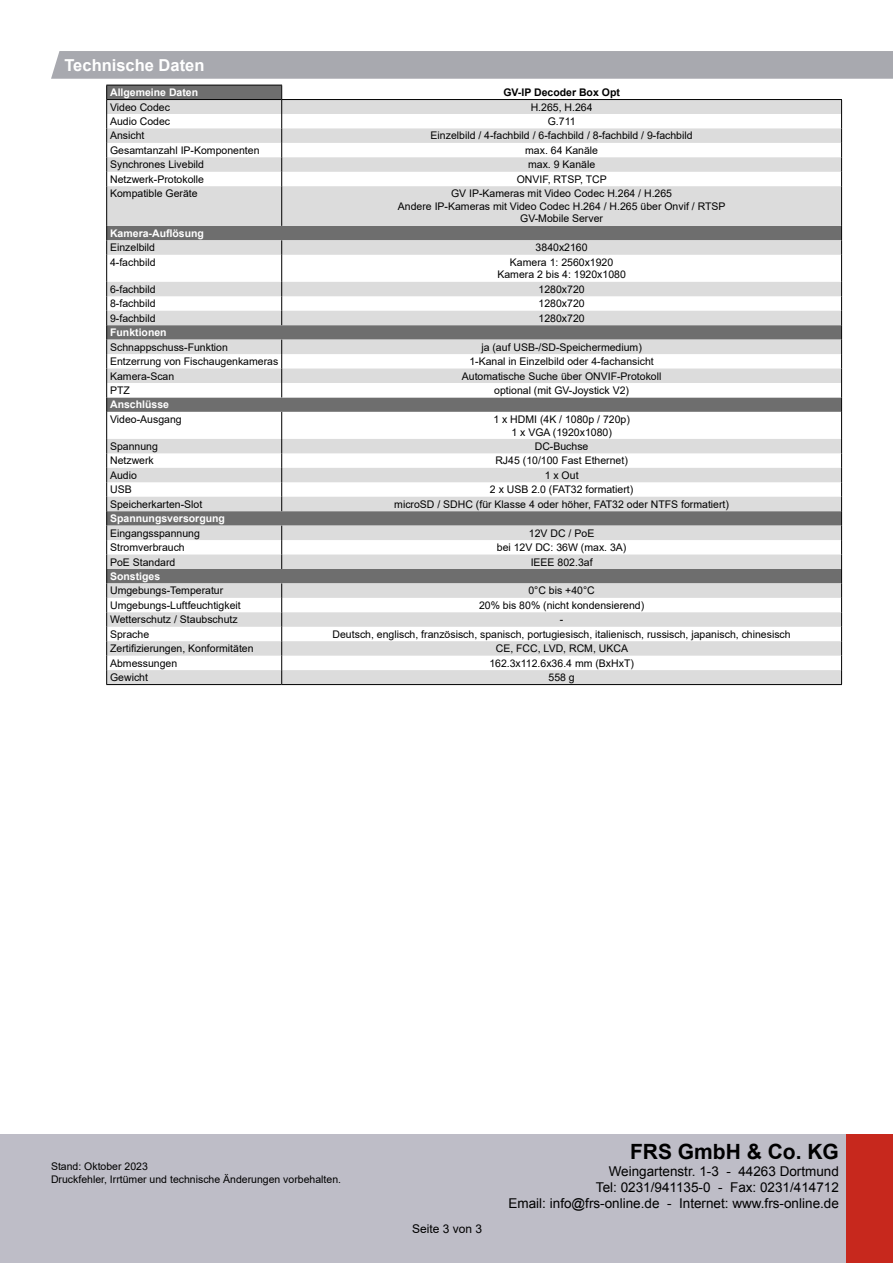
<style>
.page{position:relative;width:893px;height:1263px;background:#fff}
.page>*{position:absolute;margin:0;border:0;box-sizing:border-box;transform-origin:0 0}
.t1{font:700 21px "Arial";color:#000}
.t2{font:700 16.5px "Arial";color:#fff}
.t3{font:13.5px/16.2px "Arial";color:#000;text-align:right}
.t4{font:12px "Arial";color:#000}
.t5{font:10.5px/12.6px "Arial";color:#000;text-align:center}
.t6{font:700 10.5px "Arial";color:#fff}
.t7{font:700 10.5px "Arial";color:#000}
</style>
<div class="page">
<div style="left:51px;top:51px;width:842px;height:28px;background:#a8a9af"></div>
<div style="left:107px;top:85px;width:176px;height:14px;background:#6e6e6e"></div>
<svg style="left:107px;top:100px;width:734px;height:584px;fill:#dcdcdc"></svg>
<hr style="left:106px;top:85px;width:176px;height:1px;background:#000">
<hr style="left:106px;top:99px;width:176px;height:1px;background:#000">
<hr style="left:282px;top:99px;width:560px;height:1px;background:#000">
<svg style="left:106px;top:85px;width:1px;height:101px"></svg>
<svg style="left:281px;top:85px;width:1px;height:101px"></svg>
<svg style="left:841px;top:100px;width:1px;height:86px"></svg>
<hr style="left:106px;top:186px;width:1px;height:40px;background:#000">
<hr style="left:281px;top:186px;width:1px;height:40px;background:#000">
<hr style="left:841px;top:186px;width:1px;height:40px;background:#000">
<svg style="left:281px;top:240px;width:1px;height:85px"></svg>
<svg style="left:281px;top:340px;width:1px;height:57px"></svg>
<svg style="left:281px;top:412px;width:1px;height:99px"></svg>
<svg style="left:281px;top:526px;width:1px;height:43px"></svg>
<svg style="left:106px;top:226px;width:1px;height:458px"></svg>
<svg style="left:281px;top:583px;width:1px;height:101px"></svg>
<svg style="left:841px;top:226px;width:1px;height:458px"></svg>
<hr style="left:106px;top:684px;width:176px;height:1px;background:#000">
<hr style="left:282px;top:684px;width:560px;height:1px;background:#000">
<div style="left:0;top:1134px;width:893px;height:129px;background:#bebdc7"></div>
<div style="left:846px;top:1134px;width:47px;height:129px;background:#c7281d"></div>
<h2 class="t2" style="left:64px;top:54px;width:141px">Technische Daten</h2>
<p class="t6" style="left:110px;top:85px;width:90px">Allgemeine Daten</p>
<p class="t7" style="left:503px;top:85px;width:118px">GV-IP Decoder Box Opt</p>
<p class="t5" style="left:110px;top:101px;width:61px">Video Codec</p>
<p class="t5" style="left:531px;top:101px;width:63px">H.265, H.264</p>
<p class="t5" style="left:110px;top:115px;width:62px">Audio Codec</p>
<p class="t5" style="left:548px;top:115px;width:29px">G.711</p>
<p class="t5" style="left:110px;top:129px;width:36px">Ansicht</p>
<p class="t5" style="left:431px;top:129px;width:264px">Einzelbild / 4-fachbild / 6-fachbild / 8-fachbild / 9-fachbild</p>
<p class="t5" style="left:110px;top:144px;width:151px">Gesamtanzahl IP-Komponenten</p>
<p class="t5" style="left:525px;top:144px;width:74px">max. 64 Kanäle</p>
<p class="t5" style="left:110px;top:158px;width:95px">Synchrones Livebild</p>
<p class="t5" style="left:528px;top:158px;width:69px">max. 9 Kanäle</p>
<p class="t5" style="left:110px;top:173px;width:95px">Netzwerk-Protokolle</p>
<p class="t5" style="left:517px;top:173px;width:91px">ONVIF, RTSP, TCP</p>
<p class="t5" style="left:110px;top:187px;width:89px">Kompatible Geräte</p>
<p class="t5" style="left:398px;top:187px;width:329px">GV IP-Kameras mit Video Codec H.264 / H.265<br>Andere IP-Kameras mit Video Codec H.264 / H.265 über Onvif / RTSP<br>GV-Mobile Server</p>
<p class="t6" style="left:110px;top:226px;width:95px">Kamera-Auflösung</p>
<p class="t5" style="left:110px;top:241px;width:46px">Einzelbild</p>
<p class="t5" style="left:536px;top:241px;width:53px">3840x2160</p>
<p class="t5" style="left:110px;top:256px;width:47px">4-fachbild</p>
<p class="t5" style="left:497px;top:256px;width:130px">Kamera 1: 2560x1920<br>Kamera 2 bis 4: 1920x1080</p>
<p class="t5" style="left:110px;top:283px;width:47px">6-fachbild</p>
<p class="t5" style="left:539px;top:283px;width:48px">1280x720</p>
<p class="t5" style="left:110px;top:297px;width:47px">8-fachbild</p>
<p class="t5" style="left:539px;top:297px;width:48px">1280x720</p>
<p class="t5" style="left:110px;top:312px;width:47px">9-fachbild</p>
<p class="t5" style="left:539px;top:312px;width:48px">1280x720</p>
<p class="t6" style="left:110px;top:325px;width:58px">Funktionen</p>
<p class="t5" style="left:110px;top:341px;width:119px">Schnappschuss-Funktion</p>
<p class="t5" style="left:481px;top:341px;width:162px">ja (auf USB-/SD-Speichermedium)</p>
<p class="t5" style="left:110px;top:355px;width:170px">Entzerrung von Fischaugenkameras</p>
<p class="t5" style="left:469px;top:355px;width:186px">1-Kanal in Einzelbild oder 4-fachansicht</p>
<p class="t5" style="left:110px;top:369px;width:66px">Kamera-Scan</p>
<p class="t5" style="left:462px;top:369px;width:201px">Automatische Suche über ONVIF-Protokoll</p>
<p class="t5" style="left:110px;top:384px;width:21px">PTZ</p>
<p class="t5" style="left:494px;top:384px;width:136px">optional (mit GV-Joystick V2)</p>
<p class="t6" style="left:110px;top:397px;width:60px">Anschlüsse</p>
<p class="t5" style="left:110px;top:413px;width:73px">Video-Ausgang</p>
<p class="t5" style="left:493px;top:413px;width:138px">1 x HDMI (4K / 1080p / 720p)<br>1 x VGA (1920x1080)</p>
<p class="t5" style="left:110px;top:440px;width:49px">Spannung</p>
<p class="t5" style="left:535px;top:440px;width:55px">DC-Buchse</p>
<p class="t5" style="left:110px;top:454px;width:45px">Netzwerk</p>
<p class="t5" style="left:495px;top:454px;width:134px">RJ45 (10/100 Fast Ethernet)</p>
<p class="t5" style="left:110px;top:469px;width:28px">Audio</p>
<p class="t5" style="left:545px;top:469px;width:35px">1 x Out</p>
<p class="t5" style="left:110px;top:483px;width:23px">USB</p>
<p class="t5" style="left:490px;top:483px;width:145px">2 x USB 2.0 (FAT32 formatiert)</p>
<p class="t5" style="left:110px;top:498px;width:94px">Speicherkarten-Slot</p>
<p class="t5" style="left:394px;top:498px;width:336px">microSD / SDHC (für Klasse 4 oder höher, FAT32 oder NTFS formatiert)</p>
<p class="t6" style="left:110px;top:511px;width:116px">Spannungsversorgung</p>
<p class="t5" style="left:110px;top:527px;width:91px">Eingangsspannung</p>
<p class="t5" style="left:529px;top:527px;width:67px">12V DC / PoE</p>
<p class="t5" style="left:110px;top:541px;width:76px">Stromverbrauch</p>
<p class="t5" style="left:497px;top:541px;width:131px">bei 12V DC: 36W (max. 3A)</p>
<p class="t5" style="left:110px;top:555px;width:67px">PoE Standard</p>
<p class="t5" style="left:531px;top:555px;width:63px">IEEE 802.3af</p>
<p class="t6" style="left:110px;top:569px;width:52px">Sonstiges</p>
<p class="t5" style="left:110px;top:584px;width:115px">Umgebungs-Temperatur</p>
<p class="t5" style="left:528px;top:584px;width:68px">0°C bis +40°C</p>
<p class="t5" style="left:110px;top:599px;width:132px">Umgebungs-Luftfeuchtigkeit</p>
<p class="t5" style="left:479px;top:599px;width:167px">20% bis 80% (nicht kondensierend)</p>
<p class="t5" style="left:110px;top:613px;width:129px">Wetterschutz / Staubschutz</p>
<p class="t5" style="left:560px;top:613px;width:5px">-</p>
<p class="t5" style="left:110px;top:628px;width:41px">Sprache</p>
<p class="t5" style="left:333px;top:628px;width:460px">Deutsch, englisch, französisch, spanisch, portugiesisch, italienisch, russisch, japanisch, chinesisch</p>
<p class="t5" style="left:110px;top:642px;width:145px">Zertifizierungen, Konformitäten</p>
<p class="t5" style="left:496px;top:642px;width:134px">CE, FCC, LVD, RCM, UKCA</p>
<p class="t5" style="left:110px;top:657px;width:69px">Abmessungen</p>
<p class="t5" style="left:489px;top:657px;width:146px">162.3x112.6x36.4 mm (BxHxT)</p>
<p class="t5" style="left:110px;top:671px;width:39px">Gewicht</p>
<p class="t5" style="left:548px;top:671px;width:28px">558 g</p>
<p class="t5" style="left:51px;top:1160px;width:292px;text-align:left">Stand: Oktober 2023<br>Druckfehler, Irrtümer und technische Änderungen vorbehalten.</p>
<p class="t4" style="left:412px;top:1220px;width:72px">Seite 3 von 3</p>
<h1 class="t1" style="left:630px;top:1138px;width:210px">FRS GmbH &amp; Co. KG</h1>
<p class="t3" style="left:509px;top:1163px;width:332px">Weingartenstr. 1-3 - 44263 Dortmund<br>Tel: 0231/941135-0 - Fax: 0231/414712<br>Email: info@frs-online.de - Internet: www.frs-online.de</p>
</div>
